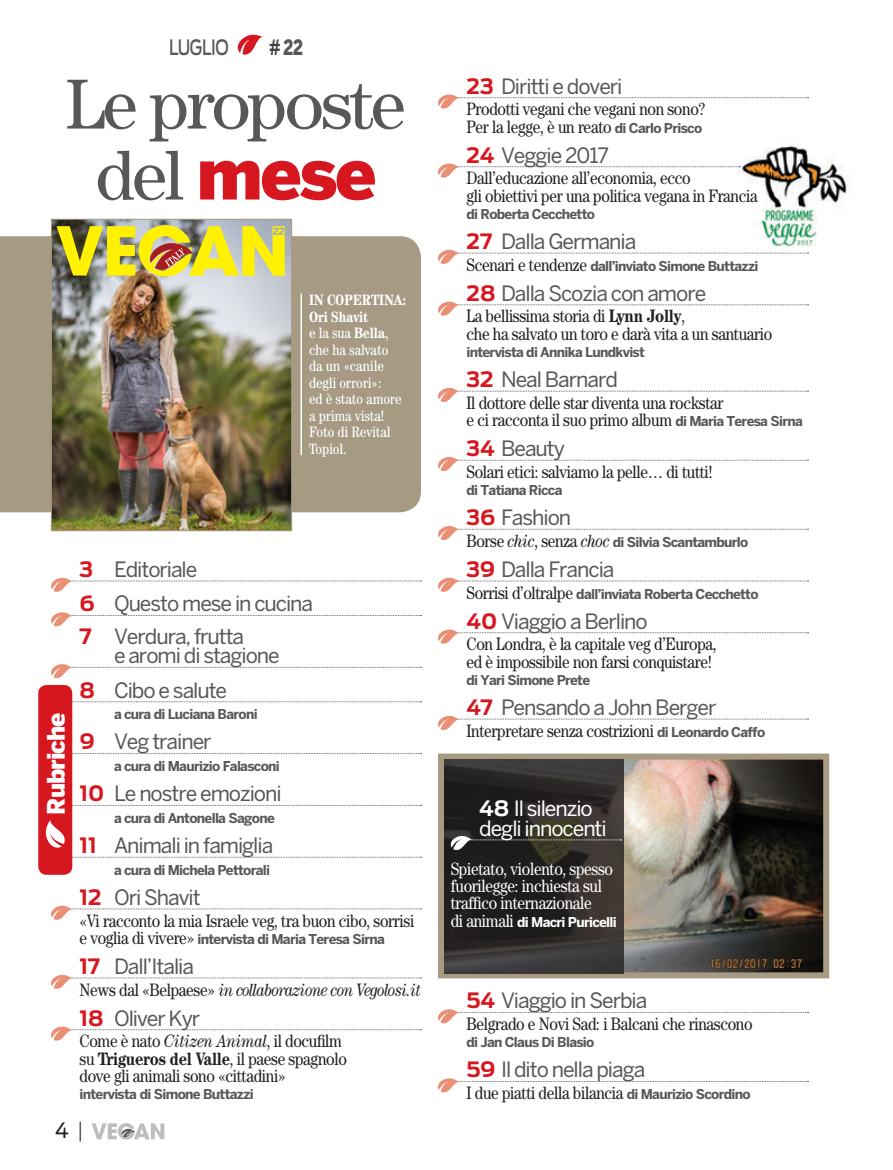
<style>
.page{position:relative;width:893px;height:1170px;background:#fff}
.page>*{position:absolute;margin:0;border:0;box-sizing:border-box;transform-origin:0 0}
.t1{font:70.95px "Century Std";letter-spacing:-.04em;color:#57585a}
.t2{font:900 70.95px "Benton Sans";color:#d7171f}
.t3{font:900 24px "Benton Sans";letter-spacing:-.04em;color:#fff}
.t4{font:21px/33.8px "Benton Sans";letter-spacing:-.05em;color:#57585a}
.t5{font:21px/20.2px "Benton Sans";letter-spacing:-.05em;color:#fff}
.t6{font:500 21px "Antenna";letter-spacing:-.025em;color:#57585a;scale:.75 1}
.t7{font:900 21px "Benton Sans";color:#57585a;scale:.75 1}
.t8{font:21px "Antenna";color:#231f20}
.t9{font:18px/17.2px "Century Std";letter-spacing:-.02em;color:#231f20;scale:.85 1}
.t10{font:18px/17.2px "Century Std";letter-spacing:-.02em;color:#fff;scale:.85 1}
.t11{font:italic 18px "Century Std";letter-spacing:-.04em;color:#231f20;scale:.85 1}
.t12{font:condensed 15px/16.5px "Century Std";letter-spacing:-.01em;color:#fff}
.t13{font:700 13.5px "Benton Sans";letter-spacing:-.05em;color:#57585a}
.t14{font:700 13.5px "Benton Sans";letter-spacing:-.05em;color:#fff}
.s1{font-family:"Antenna";font-weight:500;color:#404345}
.s2{font-family:"Century Std";font-weight:400;color:#57585a}
.s3{font-weight:700}
.s4{font-family:"Antenna";font-weight:700;color:#d7171f}
.s5{font-family:"Century Std";font-weight:400;font-size:18px;color:#231f20}
.s6{font-style:normal}
.s7{font-style:italic}
.s8{font-weight:200}
.s9{font-family:"Benton Sans";font-weight:700;font-size:13.5px;color:#57585a}
.s10{font-family:"Century Std";font-weight:400;font-style:italic;font-size:18px;color:#231f20}
.s11{font-family:"Antenna";font-weight:700}
.s12{font-family:"Century Std";font-weight:400;font-size:18px}
</style>
<div class="page">
<svg style="left:92px;top:1123px;width:72px;height:17px"></svg>
<img style="left:740px;top:145px;width:111px;height:102px">
<div style="left:0;top:236px;width:421px;height:276px;background:#a69a83"></div>
<svg style="left:237px;top:34px;width:26px;height:21px"></svg>
<img style="left:53px;top:221px;width:237px;height:308px">
<img style="left:53px;top:221px;width:232px;height:57px">
<div style="left:51px;top:219px;width:241px;height:312px;border:1px solid #a69a83"></div>
<hr style="left:300px;top:293px;width:2px;height:162px;background:#fff">
<svg style="left:51px;top:577px;width:371px;height:15px"></svg>
<svg style="left:51px;top:612px;width:371px;height:15px"></svg>
<svg style="left:51px;top:664px;width:371px;height:15px"></svg>
<svg style="left:72px;top:696px;width:350px;height:20px"></svg>
<svg style="left:72px;top:748px;width:350px;height:19px"></svg>
<svg style="left:51px;top:905px;width:371px;height:15px"></svg>
<svg style="left:51px;top:974px;width:371px;height:15px"></svg>
<svg style="left:51px;top:1026px;width:371px;height:15px"></svg>
<div style="left:38px;top:685px;width:34px;height:189px;background:#d7171f;border-radius:9px"></div>
<svg style="left:45px;top:799px;width:377px;height:72px"></svg>
<svg style="left:438px;top:94px;width:371px;height:15px"></svg>
<svg style="left:438px;top:163px;width:302px;height:15px"></svg>
<svg style="left:438px;top:249px;width:371px;height:15px"></svg>
<svg style="left:438px;top:301px;width:371px;height:15px"></svg>
<svg style="left:438px;top:388px;width:371px;height:14px"></svg>
<svg style="left:438px;top:457px;width:371px;height:14px"></svg>
<svg style="left:438px;top:526px;width:371px;height:14px"></svg>
<svg style="left:438px;top:577px;width:371px;height:15px"></svg>
<svg style="left:438px;top:629px;width:371px;height:15px"></svg>
<svg style="left:438px;top:715px;width:371px;height:15px"></svg>
<svg style="left:438px;top:1009px;width:371px;height:15px"></svg>
<svg style="left:438px;top:1078px;width:371px;height:15px"></svg>
<img style="left:624px;top:760px;width:198px;height:211px">
<div style="left:438px;top:753px;width:391px;height:225px;border:6px solid #a69a83"></div>
<svg style="left:444px;top:759px;width:180px;height:215px;background:#2d2a28"></svg>
<svg style="left:450px;top:833px;width:171px;height:20px;background:#3e3b35"></svg>
<p class="t6" style="left:169px;top:34px;width:81px">LUGLIO</p>
<p class="t7" style="left:269px;top:34px;width:47px"><span class="s1">#</span> 22</p>
<h1 class="t1" style="left:66px;top:63px;width:342px">Le proposte</h1>
<h1 class="t2" style="left:95px;top:131px;width:283px"><span class="s2">del</span> mese</h1>
<p class="t12" style="left:309px;top:291px;width:99px"><span class="s3">IN COPERTINA:<br>Ori Shavit<br></span>e la sua <span class="s3">Bella</span>, che ha salvato<br>da un «canile degli orrori»:<br>ed è stato amore a prima vista!<br>Foto di Revital<br>Topiol.</p>
<h2 class="t3" style="left:42px;top:814px;width:103px;rotate:-90deg">Rubriche</h2>
<p class="t4" style="left:80px;top:552px;width:235px"><span class="s4">3</span> Editoriale<br><span class="s4">6</span> Questo mese in cucina<br><span class="s4">7</span> Verdura, frutta</p>
<p class="t4" style="left:80px;top:638px;width:202px;line-height:34.5px;text-indent:35px">e aromi di stagione<br><span class="s4">8</span> Cibo e salute</p>
<p class="t13" style="left:114px;top:706px;width:145px">a cura di Luciana Baroni</p>
<p class="t4" style="left:80px;top:724px;width:134px"><span class="s4">9</span> Veg trainer</p>
<p class="t13" style="left:114px;top:758px;width:167px">a cura di Maurizio Falasconi</p>
<p class="t4" style="left:80px;top:776px;width:204px"><span class="s4">10</span> Le nostre emozioni</p>
<p class="t13" style="left:114px;top:810px;width:162px">a cura di Antonella Sagone</p>
<p class="t4" style="left:80px;top:828px;width:195px"><span class="s4">11</span> Animali in famiglia</p>
<p class="t13" style="left:114px;top:861px;width:158px">a cura di Michela Pettorali</p>
<p class="t4" style="left:80px;top:880px;width:123px"><span class="s4">12</span> Ori Shavit</p>
<p class="t9" style="left:80px;top:911px;width:395px">«Vi racconto la mia Israele veg, tra buon cibo, sorrisi</p>
<p class="t13" style="left:80px;top:930px;width:307px"><span class="s5">e voglia di vivere»</span> intervista di Maria Teresa Sirna</p>
<p class="t4" style="left:80px;top:949px;width:116px"><span class="s4">17</span> Dall’Italia</p>
<p class="t11" style="left:80px;top:979px;width:403px"><span class="s6">News dal «Belpaese»</span> in collaborazione con Vegolosi.it</p>
<p class="t4" style="left:80px;top:1000px;width:122px"><span class="s4">18</span> Oliver Kyr</p>
<p class="t9" style="left:80px;top:1032px;width:316px">Come è nato <span class="s7">Citizen Animal</span>, il docufilm su <span class="s3">Trigueros del Valle</span>, il paese spagnolo dove gli animali sono «cittadini»</p>
<p class="t13" style="left:80px;top:1086px;width:176px">intervista di Simone Buttazzi</p>
<p class="t8" style="left:55px;top:1117px;width:30px">4 <span class="s8">|</span></p>
<p class="t4" style="left:466px;top:69px;width:158px"><span class="s4">23</span> Diritti e doveri</p>
<p class="t9" style="left:466px;top:100px;width:282px">Prodotti vegani che vegani non sono?<br>Per la legge, è un reato <span class="s9">di Carlo Prisco</span></p>
<p class="t4" style="left:466px;top:138px;width:144px"><span class="s4">24</span> Veggie 2017</p>
<p class="t9" style="left:466px;top:169px;width:344px">Dall’educazione all’economia, ecco<br>gli obiettivi per una politica vegana in Francia</p>
<p class="t13" style="left:466px;top:206px;width:130px">di Roberta Cecchetto</p>
<p class="t4" style="left:466px;top:224px;width:171px"><span class="s4">27</span> Dalla Germania</p>
<p class="t13" style="left:466px;top:258px;width:293px"><span class="s5">Scenari e tendenze</span> dall’inviato Simone Buttazzi</p>
<p class="t4" style="left:466px;top:276px;width:241px"><span class="s4">28</span> Dalla Scozia con amore</p>
<p class="t9" style="left:466px;top:307px;width:361px">La bellissima storia di <span class="s3">Lynn Jolly</span>,<br>che ha salvato un toro e darà vita a un santuario</p>
<p class="t13" style="left:466px;top:344px;width:180px">intervista di Annika Lundkvist</p>
<p class="t4" style="left:466px;top:362px;width:153px"><span class="s4">32</span> Neal Barnard</p>
<p class="t9" style="left:466px;top:393px;width:397px">Il dottore delle star diventa una rockstar<br>e ci racconta il suo primo album <span class="s9">di Maria Teresa Sirna</span></p>
<p class="t4" style="left:466px;top:431px;width:100px"><span class="s4">34</span> Beauty</p>
<p class="t9" style="left:466px;top:462px;width:291px">Solari etici: salviamo la pelle… di tutti!</p>
<p class="t13" style="left:466px;top:482px;width:97px">di Tatiana Ricca</p>
<p class="t4" style="left:466px;top:500px;width:106px"><span class="s4">36</span> Fashion</p>
<p class="t13" style="left:466px;top:534px;width:283px"><span class="s5">Borse</span> <span class="s10">chic</span><span class="s5">, senza</span> <span class="s10">choc</span> di Silvia Scantamburlo</p>
<p class="t4" style="left:466px;top:552px;width:149px"><span class="s4">39</span> Dalla Francia</p>
<p class="t13" style="left:466px;top:585px;width:294px"><span class="s5">Sorrisi d’oltralpe</span> dall’inviata Roberta Cecchetto</p>
<p class="t4" style="left:466px;top:604px;width:183px"><span class="s4">40</span> Viaggio a Berlino</p>
<p class="t9" style="left:466px;top:635px;width:296px">Con Londra, è la capitale veg d’Europa, ed è impossibile non farsi conquistare!</p>
<p class="t13" style="left:466px;top:672px;width:125px">di Yari Simone Prete</p>
<p class="t4" style="left:466px;top:690px;width:252px"><span class="s4">47</span> Pensando a John Berger</p>
<p class="t9" style="left:466px;top:721px;width:353px">Interpretare senza costrizioni <span class="s9">di Leonardo Caffo</span></p>
<p class="t5" style="left:479px;top:797px;width:129px"><span class="s11">48</span> Il silenzio degli innocenti</p>
<p class="t10" style="left:451px;top:859px;width:193px">Spietato, violento, spesso fuorilegge: inchiesta sul traffico internazionale</p>
<p class="t14" style="left:451px;top:913px;width:168px"><span class="s12">di animali</span> di Macri Puricelli</p>
<p class="t4" style="left:466px;top:983px;width:182px"><span class="s4">54</span> Viaggio in Serbia</p>
<p class="t9" style="left:466px;top:1014px;width:338px">Belgrado e Novi Sad: i Balcani che rinascono</p>
<p class="t13" style="left:466px;top:1034px;width:129px">di Jan Claus Di Blasio</p>
<p class="t4" style="left:466px;top:1052px;width:180px"><span class="s4">59</span> Il dito nella piaga</p>
<p class="t9" style="left:466px;top:1083px;width:336px">I due piatti della bilancia <span class="s9">di Maurizio Scordino</span></p>
</div>
